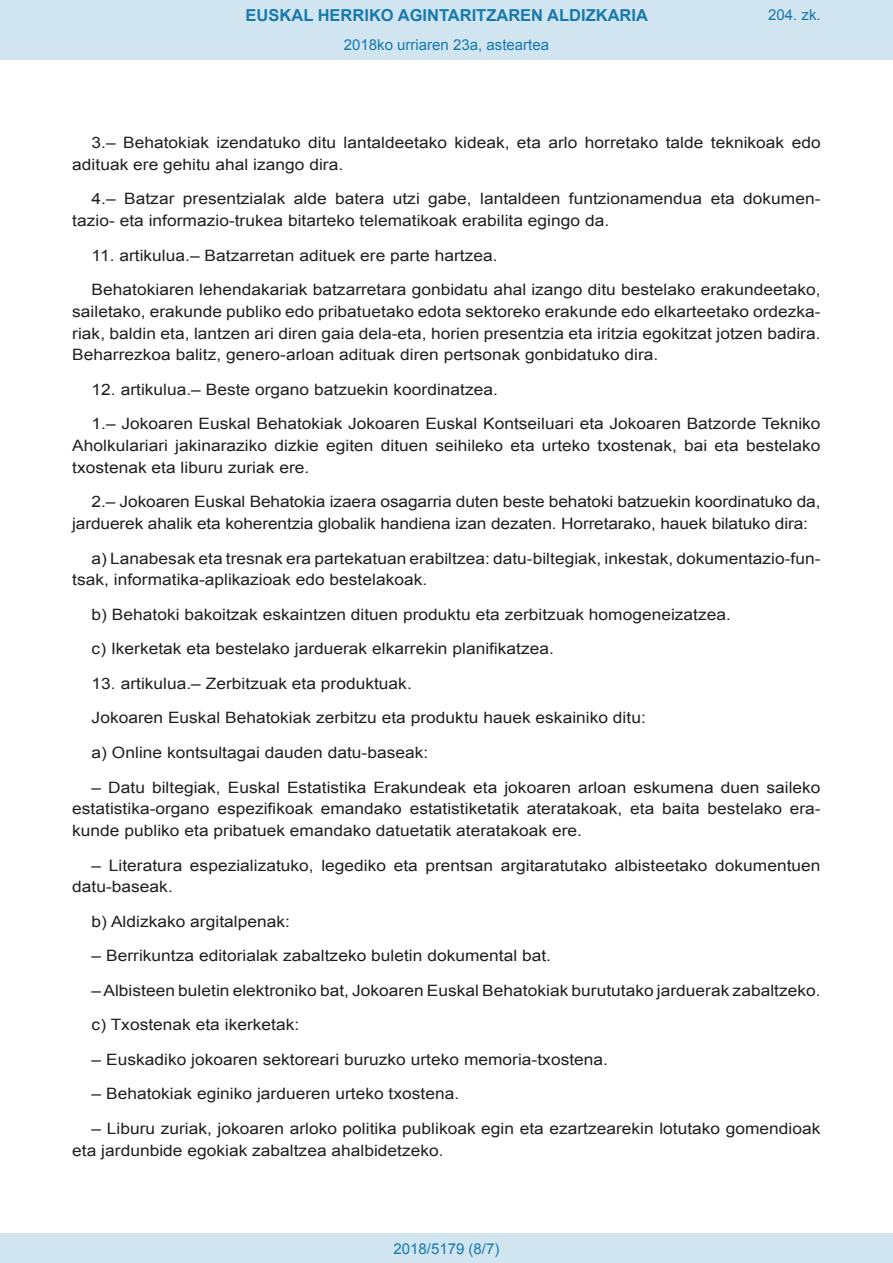
<style>
.page{position:relative;width:893px;height:1263px;background:#fff}
.page>*{position:absolute;margin:0;border:0;box-sizing:border-box;transform-origin:0 0}
.t1{font:700 16.5px "Arial";color:#1879ad}
.BOPVDetalle{font:15.6px/21.8px "Arial";color:#231f20;scale:1.11 1}
.Paginacion_Centro{font:15px "Arial";color:#1879ad}
</style>
<div class="page">
<div style="left:0;top:0;width:893px;height:60px;background:#d0e5f0"></div>
<div style="left:0;top:1233px;width:893px;height:30px;background:#d0e5f0"></div>
<p class="t1" style="left:246px;top:4px;width:404px">EUSKAL HERRIKO AGINTARITZAREN ALDIZKARIA</p>
<p class="Paginacion_Centro" style="left:344px;top:35px;width:207px">2018ko urriaren 23a, asteartea</p>
<p class="Paginacion_Centro" style="left:768px;top:5px;width:54px">204. zk.</p>
<p class="BOPVDetalle" style="left:72px;top:132px;width:676px;text-indent:19px">3.– Behatokiak izendatuko ditu lantaldeetako kideak, eta arlo horretako talde teknikoak edo adituak ere gehitu ahal izango dira.</p>
<p class="BOPVDetalle" style="left:72px;top:188px;width:676px;text-indent:19px">4.– Batzar presentzialak alde batera utzi gabe, lantaldeen funtzionamendua eta dokumen&shy;tazio- eta informazio-trukea bitarteko telematikoak erabilita egingo da.</p>
<p class="BOPVDetalle" style="left:92px;top:244px;width:367px">11. artikulua.– Batzarretan adituek ere parte hartzea.</p>
<p class="BOPVDetalle" style="left:72px;top:279px;width:676px;text-align:justify;text-indent:19px">Behatokiaren lehendakariak batzarretara gonbidatu ahal izango ditu bestelako erakundeetako, sailetako, erakunde publiko edo pribatuetako edota sektoreko erakunde edo elkarteetako ordezka&shy;riak, baldin eta, lantzen ari diren gaia dela-eta, horien presentzia eta iritzia egokitzat jotzen badira.<br>Beharrezkoa balitz, genero-arloan adituak diren pertsonak gonbidatuko dira.</p>
<p class="BOPVDetalle" style="left:92px;top:379px;width:367px">12. artikulua.– Beste organo batzuekin koordinatzea.</p>
<p class="BOPVDetalle" style="left:72px;top:413px;width:676px;text-align:justify;text-indent:19px">1.– Jokoaren Euskal Behatokiak Jokoaren Euskal Kontseiluari eta Jokoaren Batzorde Tekniko Aholkulariari jakinaraziko dizkie egiten dituen seihileko eta urteko txostenak, bai eta bestelako txostenak eta liburu zuriak ere.</p>
<p class="BOPVDetalle" style="left:72px;top:491px;width:676px;text-indent:19px">2.– Jokoaren Euskal Behatokia izaera osagarria duten beste behatoki batzuekin koordinatuko da, jarduerek ahalik eta koherentzia globalik handiena izan dezaten. Horretarako, hauek bilatuko dira:</p>
<p class="BOPVDetalle" style="left:72px;top:547px;width:676px;text-indent:19px">a) Lanabesak eta tresnak era partekatuan erabiltzea: datu-biltegiak, inkestak, dokumentazio-fun&shy;tsak, informatika-aplikazioak edo bestelakoak.</p>
<p class="BOPVDetalle" style="left:92px;top:604px;width:577px">b) Behatoki bakoitzak eskaintzen dituen produktu eta zerbitzuak homogeneizatzea.</p>
<p class="BOPVDetalle" style="left:92px;top:638px;width:418px">c) Ikerketak eta bestelako jarduerak elkarrekin planifikatzea.</p>
<p class="BOPVDetalle" style="left:92px;top:673px;width:290px">13. artikulua.– Zerbitzuak eta produktuak.</p>
<p class="BOPVDetalle" style="left:92px;top:707px;width:501px">Jokoaren Euskal Behatokiak zerbitzu eta produktu hauek eskainiko ditu:</p>
<p class="BOPVDetalle" style="left:92px;top:742px;width:305px">a) Online kontsultagai dauden datu-baseak:</p>
<p class="BOPVDetalle" style="left:72px;top:776px;width:676px;text-align:justify;text-indent:19px">– Datu biltegiak, Euskal Estatistika Erakundeak eta jokoaren arloan eskumena duen saileko estatistika-organo espezifikoak emandako estatistiketatik ateratakoak, eta baita bestelako era&shy;kunde publiko eta pribatuek emandako datuetatik ateratakoak ere.</p>
<p class="BOPVDetalle" style="left:72px;top:854px;width:676px;text-indent:19px">– Literatura espezializatuko, legediko eta prentsan argitaratutako albisteetako dokumentuen datu-baseak.</p>
<p class="BOPVDetalle" style="left:92px;top:910px;width:180px">b) Aldizkako argitalpenak:</p>
<p class="BOPVDetalle" style="left:92px;top:945px;width:415px">– Berrikuntza editorialak zabaltzeko buletin dokumental bat.</p>
<p class="BOPVDetalle" style="left:92px;top:979px;width:658px">– Albisteen buletin elektroniko bat, Jokoaren Euskal Behatokiak burututako jarduerak zabaltzeko.</p>
<p class="BOPVDetalle" style="left:92px;top:1014px;width:189px">c) Txostenak eta ikerketak:</p>
<p class="BOPVDetalle" style="left:92px;top:1049px;width:467px">– Euskadiko jokoaren sektoreari buruzko urteko memoria-txostena.</p>
<p class="BOPVDetalle" style="left:92px;top:1083px;width:333px">– Behatokiak eginiko jardueren urteko txostena.</p>
<p class="BOPVDetalle" style="left:72px;top:1118px;width:676px;text-indent:19px">– Liburu zuriak, jokoaren arloko politika publikoak egin eta ezartzearekin lotutako gomendioak eta jardunbide egokiak zabaltzea ahalbidetzeko.</p>
<p class="Paginacion_Centro" style="left:393px;top:1238px;width:107px">2018/5179 (8/7)</p>
</div>
